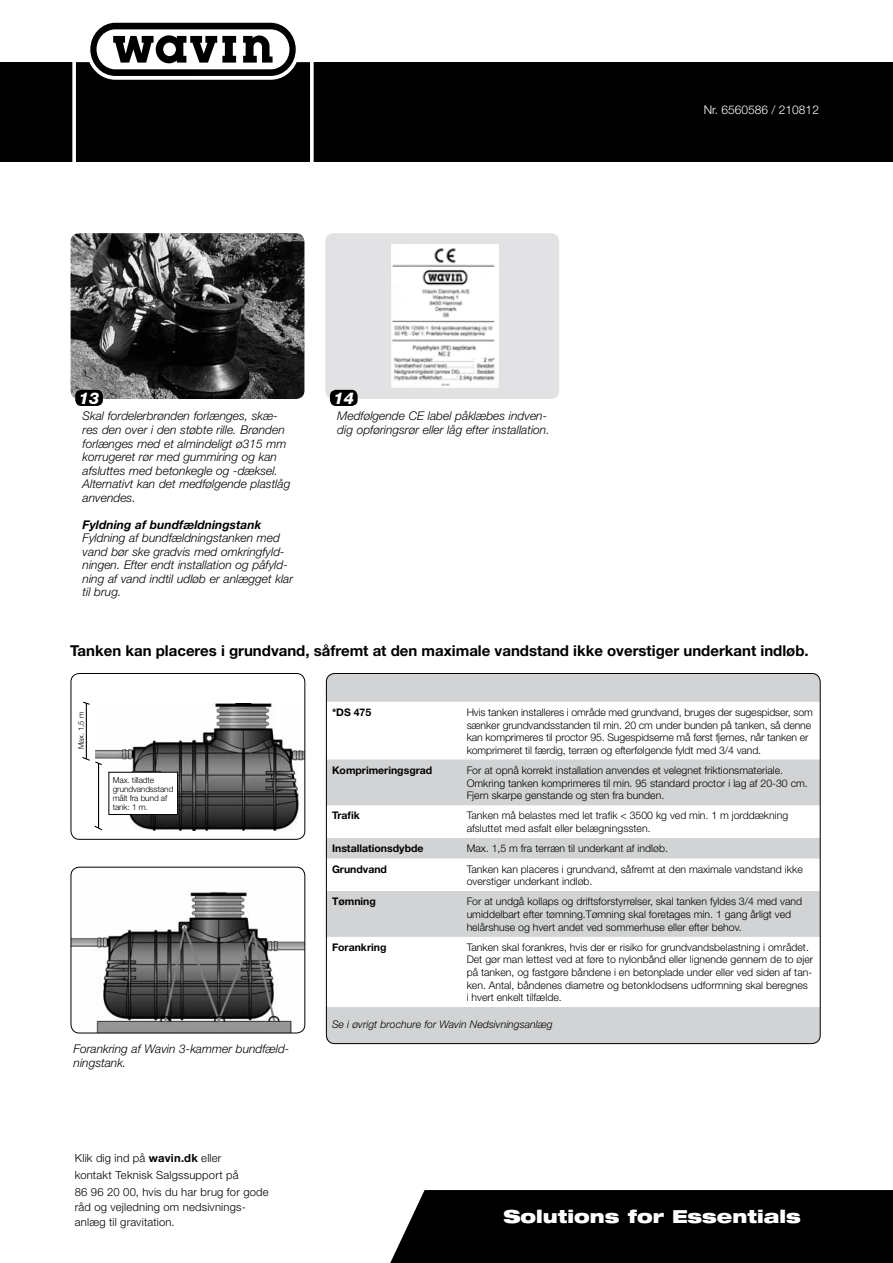
<style>
.page{position:relative;width:893px;height:1263px;background:#fff}
.page>*{position:absolute;margin:0;border:0;box-sizing:border-box;transform-origin:0 0}
.t1{font:900 expanded 18px "Helvetica Neue";color:#fff}
.t2{font:italic 800 16.2px "Helvetica Neue";color:#fff}
.t3{font:700 15px "Helvetica Neue";color:#000}
.t4{font:italic 300 12px/13.5px "Helvetica Neue";color:#000}
.t5{font:italic 700 12px "Helvetica Neue";color:#000}
.t6{font:300 12px "Helvetica Neue";color:#fff}
.t7{font:300 11.25px/17.1px "Helvetica Neue";letter-spacing:.015em;color:#000}
.t8{font:300 10.5px/12.6px "Helvetica Neue";color:#000}
.t9{font:700 10.5px "Helvetica Neue";color:#000}
.t10{font:italic 300 10.5px "Helvetica Neue";color:#000}
.t11{font:300 8.25px/9px "Helvetica Neue";letter-spacing:-.01em;color:#000}
.t12{font:300 7.65px "Helvetica Neue";color:#000}
.s1{font-weight:700}
</style>
<div class="page">
<div style="left:0;top:62px;width:893px;height:99px;background:#000"></div>
<div style="left:390px;top:1190px;width:503px;height:73px;background:#000"></div>
<svg style="left:72px;top:22px;width:242px;height:139px"></svg>
<img style="left:71px;top:233px;width:233px;height:166px">
<div style="left:75px;top:390px;width:28px;height:16px;background:#000;border-radius:6px"></div>
<div style="left:325px;top:233px;width:234px;height:166px;background:#e2e1e4;border-radius:9px"></div>
<img style="left:392px;top:245px;width:106px;height:142px">
<div style="left:330px;top:390px;width:28px;height:16px;background:#000;border-radius:6px"></div>
<img style="left:95px;top:703px;width:208px;height:127px">
<div style="left:71px;top:673px;width:234px;height:167px;border:1px solid #000;border-radius:9px"></div>
<img style="left:71px;top:867px;width:234px;height:166px">
<div style="left:71px;top:867px;width:234px;height:166px;border:1px solid #000;border-radius:9px"></div>
<div style="left:109px;top:772px;width:69px;height:42px;background:#fff"></div>
<div style="left:109px;top:772px;width:69px;height:43px;border:1px solid #000"></div>
<hr style="left:86px;top:703px;width:1px;height:56px;background:#000">
<svg style="left:83px;top:701px;width:7px;height:5px"></svg>
<hr style="left:98px;top:763px;width:1px;height:65px;background:#000">
<svg style="left:82px;top:756px;width:21px;height:10px"></svg>
<svg style="left:94px;top:825px;width:9px;height:6px"></svg>
<div style="left:326px;top:673px;width:494px;height:371px;background:#d1d3d4;border-radius:9px"></div>
<div style="left:328px;top:702px;width:491px;height:58px;background:#fff"></div>
<svg style="left:326px;top:805px;width:493px;height:235px;fill:#fff"></svg>
<h2 class="t2" style="left:79px;top:388px;width:22px">13</h2>
<p class="t4" style="left:83px;top:409px;width:209px">Skal fordelerbrønden forlænges, skæ&shy;res den over i den støbte rille. Brønden forlænges med et almindeligt ø315 mm korrugeret rør med gummiring og kan afsluttes med betonkegle og -dæksel.<br>Alternativt kan det medfølgende plastlåg anvendes.</p>
<p class="t5" style="left:83px;top:517px;width:180px">Fyldning af bundfældningstank</p>
<p class="t4" style="left:83px;top:531px;width:212px">Fyldning af bundfældningstanken med vand bør ske gradvis med omkringfyld&shy;ningen. Efter endt installation og påfyld&shy;ning af vand indtil udløb er anlægget klar til brug.</p>
<h2 class="t2" style="left:334px;top:388px;width:22px">14</h2>
<p class="t4" style="left:337px;top:409px;width:214px">Medfølgende CE label påklæbes indven&shy;dig opføringsrør eller låg efter installation.</p>
<p class="t6" style="left:704px;top:102px;width:117px">Nr. 6560586 / 210812</p>
<h3 class="t3" style="left:70px;top:641px;width:740px">Tanken kan placeres i grundvand, såfremt at den maximale vandstand ikke overstiger underkant indløb.</h3>
<p class="t12" style="left:76px;top:749px;width:39px;rotate:-90deg">Max. 1,5 m</p>
<p class="t11" style="left:113px;top:775px;width:62px">Max. tilladte grundvandsstand målt fra bund af tank: 1 m.</p>
<p class="t4" style="left:74px;top:1042px;width:217px">Forankring af Wavin 3-kammer bundfæld&shy;ningstank.</p>
<p class="t7" style="left:75px;top:1149px;width:195px">Klik dig ind på <span class="s1">wavin.dk</span> eller<br>kontakt Teknisk Salgssupport på<br>86 96 20 00, hvis du har brug for gode</p>
<p class="t7" style="left:75px;top:1199px;width:173px;line-height:15px">råd og vejledning om nedsivnings&shy;anlæg til gravitation.</p>
<p class="t9" style="left:332px;top:706px;width:41px">*DS 475</p>
<p class="t8" style="left:467px;top:706px;width:348px">Hvis tanken installeres i område med grundvand, bruges der sugespidser, som sænker grundvandsstanden til min. 20 cm under bunden på tanken, så denne kan komprimeres til proctor 95. Sugespidserne må først fjernes, når tanken er komprimeret til færdig, terræn og efterfølgende fyldt med 3/4 vand.</p>
<p class="t9" style="left:332px;top:764px;width:102px">Komprimeringsgrad</p>
<p class="t8" style="left:467px;top:764px;width:343px">For at opnå korrekt installation anvendes et velegnet friktionsmateriale.<br>Omkring tanken komprimeres til min. 95 standard proctor i lag af 20-30 cm.<br>Fjern skarpe genstande og sten fra bunden.</p>
<p class="t9" style="left:332px;top:809px;width:30px">Trafik</p>
<p class="t8" style="left:467px;top:809px;width:323px">Tanken må belastes med let trafik &lt; 3500 kg ved min. 1 m jorddækning afsluttet med asfalt eller belægningssten.</p>
<p class="t9" style="left:332px;top:842px;width:93px">Installationsdybde</p>
<p class="t8" style="left:467px;top:842px;width:203px">Max. 1,5 m fra terræn til underkant af indløb.</p>
<p class="t9" style="left:332px;top:862px;width:57px">Grundvand</p>
<p class="t8" style="left:467px;top:862px;width:338px">Tanken kan placeres i grundvand, såfremt at den maximale vandstand ikke overstiger underkant indløb.</p>
<p class="t9" style="left:332px;top:895px;width:45px">Tømning</p>
<p class="t8" style="left:467px;top:895px;width:337px">For at undgå kollaps og driftsforstyrrelser, skal tanken fyldes 3/4 med vand umiddelbart efter tømning.Tømning skal foretages min. 1 gang årligt ved helårshuse og hvert andet ved sommerhuse eller efter behov.</p>
<p class="t9" style="left:332px;top:940px;width:56px">Forankring</p>
<p class="t8" style="left:467px;top:941px;width:348px">Tanken skal forankres, hvis der er risiko for grundvandsbelastning i området.<br>Det gør man lettest ved at føre to nylonbånd eller lignende gennem de to øjer på tanken, og fastgøre båndene i en betonplade under eller ved siden af tan&shy;ken. Antal, båndenes diametre og betonklodsens udformning skal beregnes<br>i hvert enkelt tilfælde.</p>
<p class="t10" style="left:332px;top:1018px;width:222px">Se i øvrigt brochure for Wavin Nedsivningsanlæg</p>
<h1 class="t1" style="left:503px;top:1205px;width:299px">Solutions for Essentials</h1>
</div>
